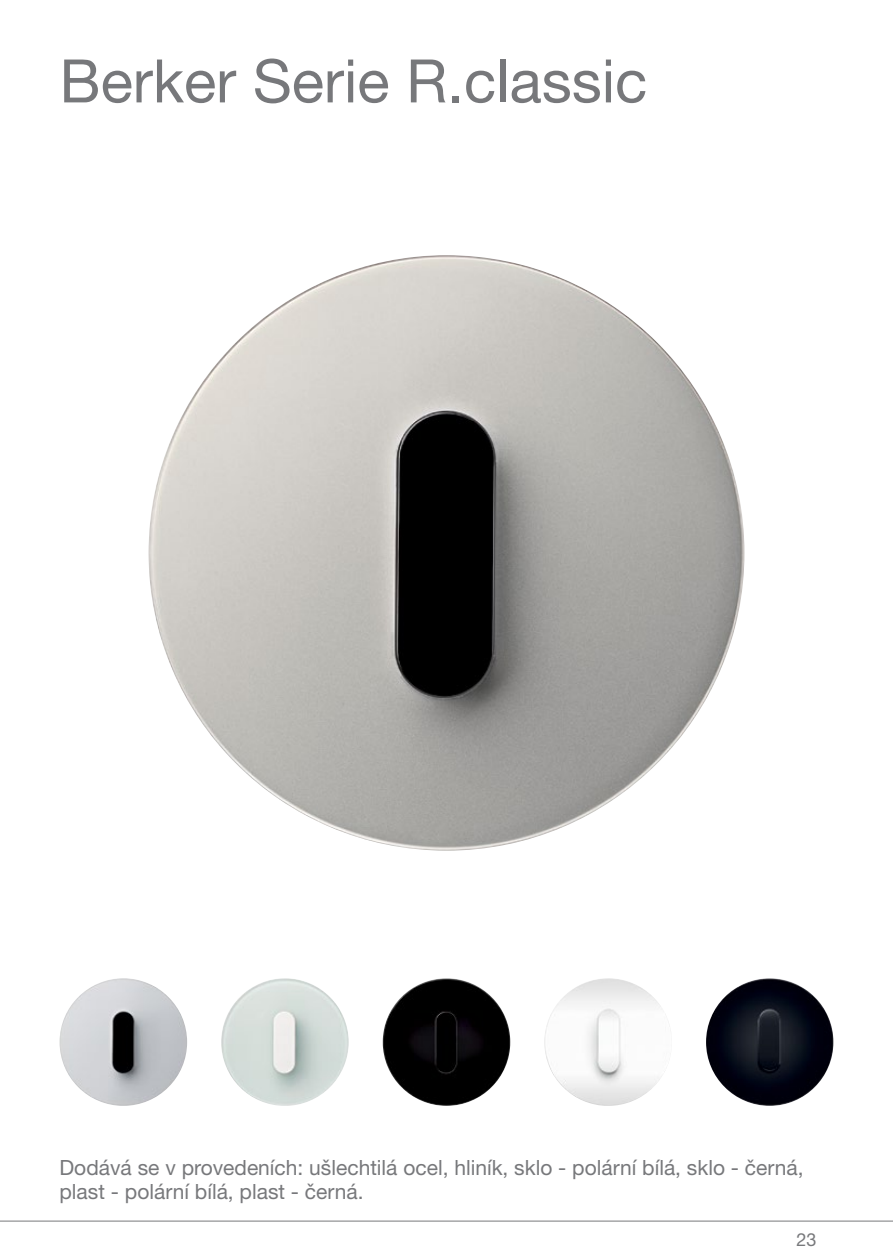
<style>
.page{position:relative;width:893px;height:1259px;background:#fff}
.page>*{position:absolute;margin:0;border:0;box-sizing:border-box;transform-origin:0 0}
.Titel_Hel55_20_21{font:60px "Helvetica Neue LT Pro";color:#77787b}
.captions_7_8_nl{font:21px/24px "Helvetica Neue LT Pro";color:#77787b}
.t1{font:18px "Helvetica Neue LT Pro";color:#77787b}
</style>
<div class="page">
<svg style="left:0;top:1220px;width:893px;height:2px"></svg>
<img style="left:148px;top:255px;width:596px;height:595px;border-radius:298px">
<img style="left:60px;top:978px;width:127px;height:128px;border-radius:64px">
<img style="left:221px;top:978px;width:128px;height:128px;border-radius:64px">
<img style="left:383px;top:978px;width:127px;height:128px;border-radius:64px">
<img style="left:544px;top:978px;width:128px;height:128px;border-radius:64px">
<img style="left:706px;top:978px;width:127px;height:128px;border-radius:64px">
<p class="Titel_Hel55_20_21" style="left:60px;top:45px;width:589px">Berker Serie R.classic</p>
<p class="captions_7_8_nl" style="left:60px;top:1155px;width:746px">Dodává se v provedeních: ušlechtilá ocel, hliník, sklo - polární bílá, sklo - černá, plast - polární bílá, plast - černá.</p>
<p class="t1" style="left:796px;top:1229px;width:22px">23</p>
</div>
